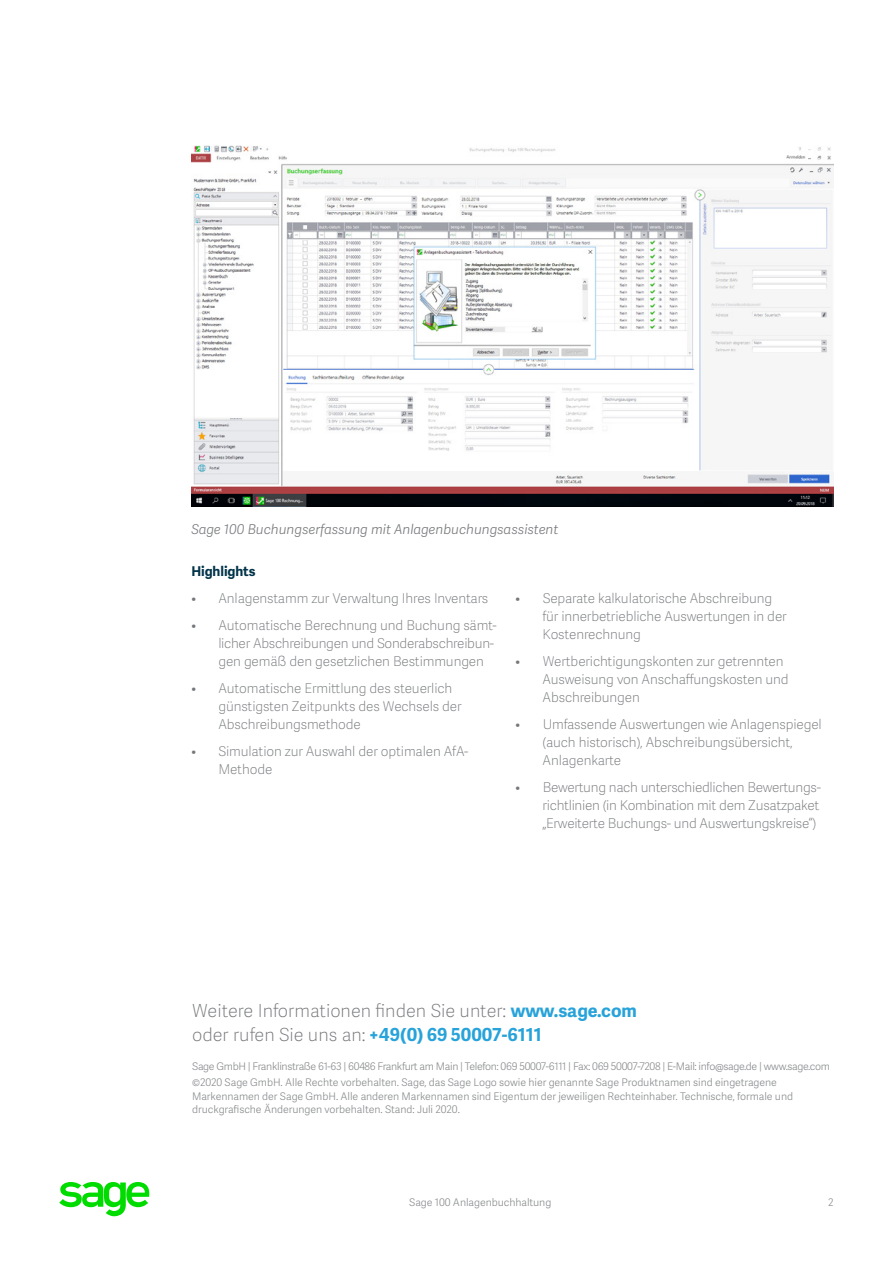
<style>
.page{position:relative;width:893px;height:1263px;background:#fff}
.page>*{position:absolute;margin:0;border:0;box-sizing:border-box;transform-origin:0 0}
.t1{font:18px/24px "Adelle Sans SAGE Th";color:#75787b}
.t2{font:13.5px/18px "Adelle Sans SAGE Th";letter-spacing:-.01em;color:#75787b}
.t3{font:italic 13.5px "Adelle Sans SAGE Lt";color:#75787b}
.t4{font:700 13.5px "Adelle Sans SAGE";letter-spacing:-.005em;color:#003349}
.t5{font:10.5px/16.4px "Adelle Sans SAGE Lt";letter-spacing:-.03em;color:#888b8d}
.t6{font:10.5px/13.5px "Adelle Sans SAGE Lt";letter-spacing:-.005em;color:#888b8d}
.s1{font-family:"Adelle Sans SAGE";font-weight:700;color:#28a3da}
</style>
<div class="page">
<svg style="left:59px;top:1182px;width:91px;height:34px"></svg>
<img style="left:191px;top:146px;width:642px;height:361px">
<p class="t3" style="left:191px;top:519px;width:368px">Sage 100 Buchungserfassung mit Anlagenbuchungsassistent</p>
<p class="t4" style="left:191px;top:561px;width:66px">Highlights</p>
<p class="t2" style="left:191px;top:588px;width:298px">• Anlagenstamm zur Verwaltung Ihres Inventars</p>
<p class="t2" style="left:218px;top:615px;width:280px;text-indent:-27px">• Automatische Berechnung und Buchung sämt&shy;licher Abschreibungen und Sonderabschreibun&shy;gen gemäß den gesetzlichen Bestimmungen</p>
<p class="t2" style="left:218px;top:678px;width:245px;text-indent:-27px">• Automatische Ermittlung des steuerlich günstigsten Zeitpunkts des Wechsels der<br>Abschreibungsmethode</p>
<p class="t2" style="left:218px;top:741px;width:251px;text-indent:-27px">• Simulation zur Auswahl der optimalen AfA-<br>Methode</p>
<p class="t2" style="left:542px;top:588px;width:246px;text-indent:-27px">• Separate kalkulatorische Abschreibung für innerbetriebliche Auswertungen in der<br>Kostenrechnung</p>
<p class="t2" style="left:542px;top:651px;width:248px;text-indent:-27px">• Wertberichtigungskonten zur getrennten<br>Ausweisung von Anschaffungskosten und<br>Abschreibungen</p>
<p class="t2" style="left:542px;top:714px;width:281px;text-indent:-27px">• Umfassende Auswertungen wie Anlagenspiegel (auch historisch), Abschreibungsübersicht,<br>Anlagenkarte</p>
<p class="t2" style="left:542px;top:777px;width:280px;text-indent:-27px">• Bewertung nach unterschiedlichen Bewertungs&shy;richtlinien (in Kombination mit dem Zusatzpaket „Erweiterte Buchungs- und Auswertungskreise“)</p>
<h1 class="t1" style="left:192px;top:998px;width:446px">Weitere Informationen finden Sie unter: <span class="s1">www.sage.com </span>oder rufen Sie uns an: <span class="s1">+49(0) 69 50007-6111</span></h1>
<p class="t5" style="left:192px;top:1057px;width:639px">Sage GmbH | Franklinstraße 61-63 | 60486 Frankfurt am Main | Telefon: 069 50007-6111 | Fax: 069 50007-7208 | E-Mail: info@sage.de | www.sage.com ©2020 Sage GmbH. Alle Rechte vorbehalten. Sage, das Sage Logo sowie hier genannte Sage Produktnamen sind eingetragene</p>
<p class="t6" style="left:192px;top:1089px;width:602px">Markennamen der Sage GmbH. Alle anderen Markennamen sind Eigentum der jeweiligen Rechteinhaber. Technische, formale und druckgrafische Änderungen vorbehalten. Stand: Juli 2020.</p>
<p class="t6" style="left:409px;top:1195px;width:143px">Sage 100 Anlagenbuchhaltung</p>
<p class="t6" style="left:828px;top:1195px;width:7px">2</p>
</div>
